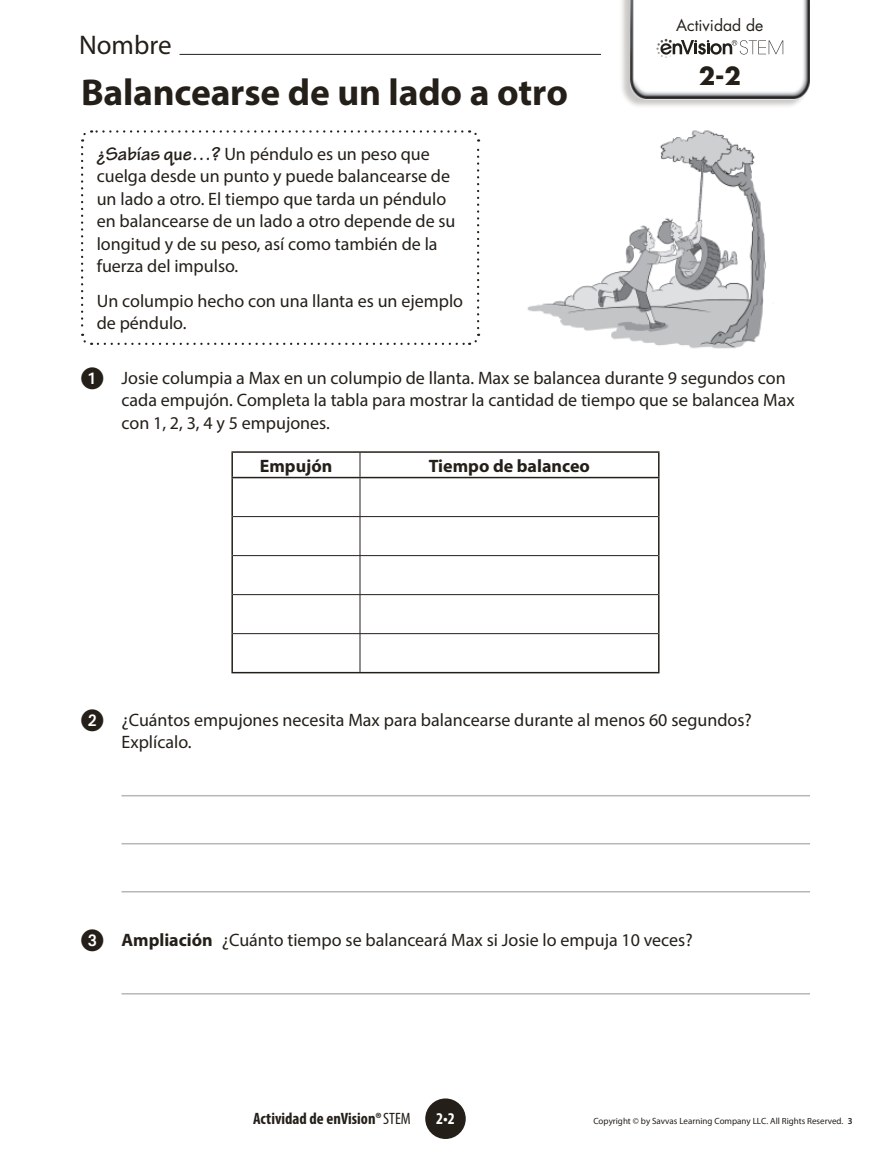
<style>
.page{position:relative;width:891px;height:1175px;background:#fff}
.page>*{position:absolute;margin:0;border:0;box-sizing:border-box;transform-origin:0 0}
.t1{font:700 37.5px "Myriad Pro";letter-spacing:-.005em;color:#241f19}
.t2{font:27px "Myriad Pro";color:#241f19}
.t3{font:700 24px "Futura Std";color:#241f19}
.t4{font:18px/22.5px "Myriad Pro";color:#241f19}
.t5{font:700 18px "Myriad Pro";color:#241f19}
.t6{font:700 condensed 16.5px "Myriad Pro";color:#241f19}
.t7{font:700 condensed 16.5px "Myriad Pro";color:#fff}
.t8{font:15.75px "Futura Std";color:#241f19}
.t9{font:9px "Myriad Pro";color:#241f19}
.s1{font-family:"Tekton Pro";font-weight:700;font-size:19.5px}
.s2{font-weight:700}
.s3{font-weight:400}
.s4{font-weight:600}
</style>
<div class="page">
<div style="left:619px;top:0;width:190px;height:109px;background:#241f19;opacity:.25"></div>
<img style="left:630px;top:0;width:180px;height:99px">
<img style="left:527px;top:130px;width:239px;height:219px">
<hr style="left:180px;top:54px;width:421px;height:1px;background:#241f19">
<svg style="left:656px;top:39px;width:127px;height:19px"></svg>
<hr style="left:122px;top:795px;width:688px;height:1px;background:#b8b7b6">
<hr style="left:122px;top:843px;width:688px;height:1px;background:#b8b7b6">
<hr style="left:122px;top:891px;width:688px;height:1px;background:#b8b7b6">
<hr style="left:122px;top:993px;width:688px;height:1px;background:#b8b7b6">
<svg style="left:81px;top:130px;width:399px;height:215px"></svg>
<hr style="left:231px;top:478px;width:2px;height:38px;background:#241f19">
<hr style="left:658px;top:478px;width:2px;height:38px;background:#241f19">
<hr style="left:231px;top:516px;width:2px;height:39px;background:#241f19">
<hr style="left:658px;top:516px;width:2px;height:39px;background:#241f19">
<hr style="left:231px;top:555px;width:2px;height:39px;background:#241f19">
<hr style="left:658px;top:555px;width:2px;height:39px;background:#241f19">
<hr style="left:231px;top:594px;width:2px;height:39px;background:#241f19">
<hr style="left:658px;top:594px;width:2px;height:39px;background:#241f19">
<hr style="left:231px;top:633px;width:2px;height:39px;background:#241f19">
<hr style="left:658px;top:633px;width:2px;height:39px;background:#241f19">
<hr style="left:231px;top:672px;width:129px;height:1px;background:#241f19">
<hr style="left:360px;top:672px;width:300px;height:1px;background:#241f19">
<svg style="left:360px;top:453px;width:1px;height:24px"></svg>
<hr style="left:360px;top:478px;width:1px;height:38px;background:#241f19">
<hr style="left:233px;top:516px;width:127px;height:1px;background:#241f19">
<hr style="left:360px;top:516px;width:298px;height:1px;background:#241f19">
<hr style="left:360px;top:517px;width:1px;height:38px;background:#241f19">
<hr style="left:233px;top:555px;width:127px;height:1px;background:#241f19">
<hr style="left:360px;top:555px;width:298px;height:1px;background:#241f19">
<hr style="left:360px;top:556px;width:1px;height:38px;background:#241f19">
<hr style="left:233px;top:594px;width:127px;height:1px;background:#241f19">
<hr style="left:360px;top:594px;width:298px;height:1px;background:#241f19">
<hr style="left:360px;top:595px;width:1px;height:38px;background:#241f19">
<hr style="left:233px;top:633px;width:127px;height:1px;background:#241f19">
<hr style="left:360px;top:633px;width:298px;height:1px;background:#241f19">
<hr style="left:360px;top:634px;width:1px;height:38px;background:#241f19">
<hr style="left:231px;top:451px;width:129px;height:2px;background:#241f19">
<hr style="left:231px;top:453px;width:2px;height:24px;background:#241f19">
<hr style="left:360px;top:451px;width:300px;height:2px;background:#241f19">
<hr style="left:658px;top:453px;width:2px;height:24px;background:#241f19">
<hr style="left:231px;top:477px;width:129px;height:1px;background:#241f19">
<hr style="left:360px;top:477px;width:300px;height:1px;background:#241f19">
<div style="left:425px;top:1098px;width:41px;height:40px;background:#241f19;border-radius:50%"></div>
<h2 class="t2" style="left:79px;top:28px;width:94px">Nombre</h2>
<h1 class="t1" style="left:81px;top:68px;width:489px">Balancearse de un lado a otro</h1>
<p class="t8" style="left:676px;top:15px;width:89px">Actividad de</p>
<h3 class="t3" style="left:699px;top:60px;width:44px">2-2</h3>
<p class="t4" style="left:97px;top:142px;width:360px"><span class="s1">¿Sabías que…?</span> Un péndulo es un peso que cuelga desde un punto y puede balancearse de un lado a otro. El tiempo que tarda un péndulo en balancearse de un lado a otro depende de su longitud y de su peso, así como también de la fuerza del impulso.</p>
<p class="t4" style="left:97px;top:289px;width:368px">Un columpio hecho con una llanta es un ejemplo de péndulo.</p>
<p class="t4" style="left:122px;top:366px;width:675px;text-indent:-40px">➊ Josie columpia a Max en un columpio de llanta. Max se balancea durante 9 segundos con cada empujón. Completa la tabla para mostrar la cantidad de tiempo que se balancea Max con 1, 2, 3, 4 y 5 empujones.</p>
<p class="t5" style="left:260px;top:454px;width:74px">Empujón</p>
<p class="t5" style="left:429px;top:454px;width:163px">Tiempo de balanceo</p>
<p class="t4" style="left:122px;top:708px;width:632px;text-indent:-40px">➋ ¿Cuántos empujones necesita Max para balancearse durante al menos 60 segundos?<br>Explícalo.</p>
<p class="t4" style="left:81px;top:928px;width:613px">➌ <span class="s2">Ampliación</span> ¿Cuánto tiempo se balanceará Max si Josie lo empuja 10 veces?</p>
<p class="t6" style="left:253px;top:1108px;width:159px">Actividad de enVision®<span class="s3">STEM</span></p>
<p class="t7" style="left:436px;top:1108px;width:20px">2•2</p>
<p class="t9" style="left:593px;top:1117px;width:261px">Copyright © by Savvas Learning Company LLC. All Rights Reserved. <span class="s4">3</span></p>
</div>
